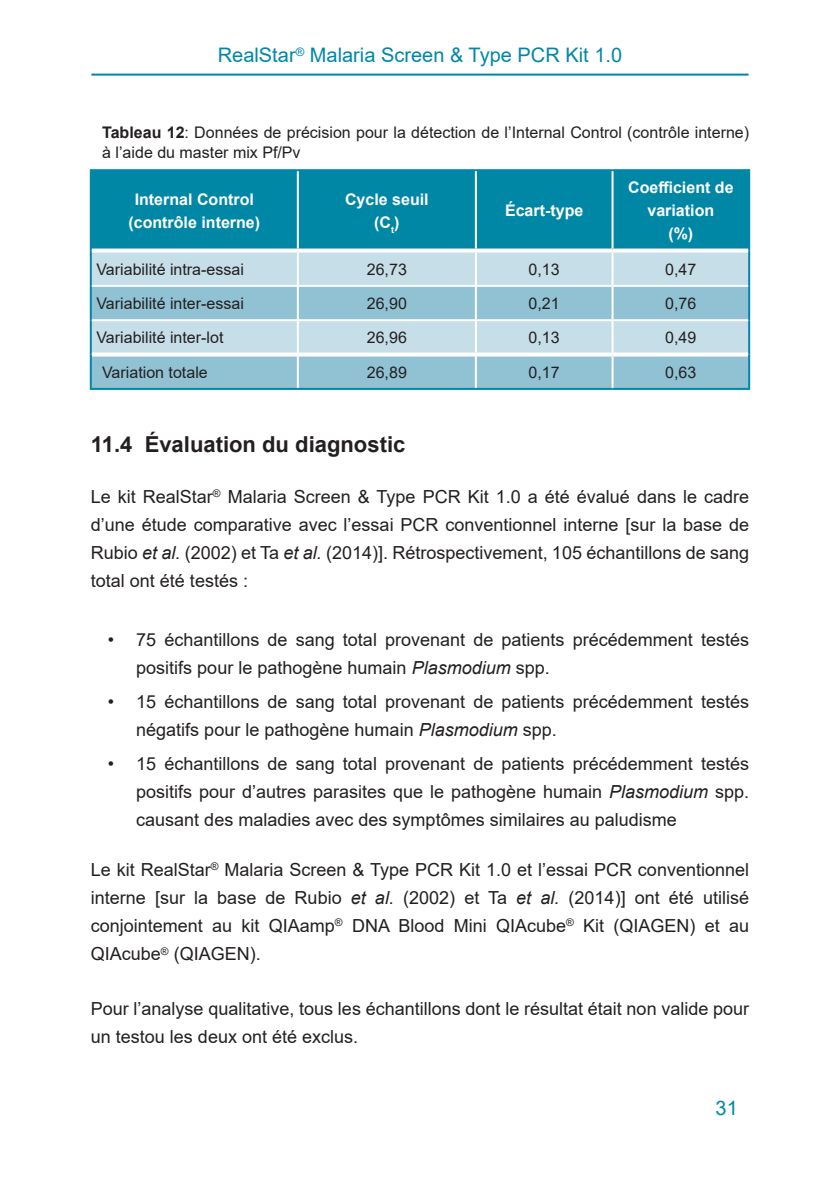
<style>
.page{position:relative;width:840px;height:1191px;background:#fff}
.page>*{position:absolute;margin:0;border:0;box-sizing:border-box;transform-origin:0 0}
.Level_2{font:700 22px "Arial";color:#231f20}
.Seitenkopf{font:20px "Arial";color:#0087a6}
.Mengentext{font:18px/28px "Arial";color:#231f20;text-align:justify}
.Titel{font:16px/20px "Arial";color:#231f20}
.Kopfzeile{font:700 16px/23px "Arial";color:#fff;text-align:center}
.Mengentext_links{font:16px "Arial";color:#231f20}
.Mengentext_zentriert{font:16px "Arial";color:#231f20}
.s1{font-weight:700}
.s2{font-style:italic}
</style>
<div class="page">
<hr style="left:91px;top:74px;width:657px;height:2px;background:#0087a6">
<div style="left:92px;top:171px;width:655px;height:77px;background:#0087a6"></div>
<div style="left:92px;top:252px;width:655px;height:100px;background:#c6dee8"></div>
<div style="left:92px;top:287px;width:655px;height:32px;background:#91c2d4"></div>
<div style="left:92px;top:356px;width:655px;height:32px;background:#91c2d4"></div>
<hr style="left:90px;top:250px;width:2px;height:36px;background:#0087a6">
<hr style="left:747px;top:250px;width:2px;height:36px;background:#0087a6">
<hr style="left:90px;top:286px;width:2px;height:34px;background:#0087a6">
<hr style="left:747px;top:286px;width:2px;height:34px;background:#0087a6">
<hr style="left:90px;top:320px;width:2px;height:34px;background:#0087a6">
<hr style="left:747px;top:320px;width:2px;height:34px;background:#0087a6">
<hr style="left:297px;top:252px;width:2px;height:33px;background:#fff">
<hr style="left:474px;top:252px;width:2px;height:33px;background:#fff">
<hr style="left:611px;top:252px;width:2px;height:33px;background:#fff">
<hr style="left:92px;top:285px;width:206px;height:2px;background:#fff">
<hr style="left:298px;top:285px;width:177px;height:2px;background:#fff">
<hr style="left:297px;top:287px;width:2px;height:32px;background:#fff">
<hr style="left:475px;top:285px;width:137px;height:2px;background:#fff">
<hr style="left:474px;top:287px;width:2px;height:32px;background:#fff">
<hr style="left:612px;top:285px;width:135px;height:2px;background:#fff">
<hr style="left:611px;top:287px;width:2px;height:32px;background:#fff">
<hr style="left:92px;top:319px;width:206px;height:2px;background:#fff">
<hr style="left:298px;top:319px;width:177px;height:2px;background:#fff">
<hr style="left:297px;top:321px;width:2px;height:31px;background:#fff">
<hr style="left:475px;top:319px;width:137px;height:2px;background:#fff">
<hr style="left:474px;top:321px;width:2px;height:31px;background:#fff">
<hr style="left:612px;top:319px;width:135px;height:2px;background:#fff">
<hr style="left:611px;top:321px;width:2px;height:31px;background:#fff">
<hr style="left:90px;top:169px;width:208px;height:2px;background:#0087a6">
<hr style="left:90px;top:171px;width:2px;height:79px;background:#0087a6">
<svg style="left:92px;top:248px;width:206px;height:3px"></svg>
<hr style="left:298px;top:169px;width:177px;height:2px;background:#0087a6">
<hr style="left:297px;top:171px;width:2px;height:77px;background:#fff">
<svg style="left:298px;top:248px;width:177px;height:1px"></svg>
<hr style="left:475px;top:169px;width:137px;height:2px;background:#0087a6">
<hr style="left:474px;top:171px;width:2px;height:77px;background:#fff">
<svg style="left:475px;top:248px;width:137px;height:2px"></svg>
<hr style="left:612px;top:169px;width:137px;height:2px;background:#0087a6">
<hr style="left:747px;top:171px;width:2px;height:79px;background:#0087a6">
<hr style="left:611px;top:171px;width:2px;height:77px;background:#fff">
<svg style="left:612px;top:248px;width:135px;height:4px"></svg>
<svg style="left:92px;top:352px;width:206px;height:4px"></svg>
<hr style="left:90px;top:354px;width:2px;height:34px;background:#0087a6">
<hr style="left:90px;top:388px;width:208px;height:2px;background:#0087a6">
<svg style="left:298px;top:352px;width:177px;height:1px"></svg>
<hr style="left:297px;top:356px;width:2px;height:32px;background:#fff">
<hr style="left:298px;top:388px;width:177px;height:2px;background:#0087a6">
<svg style="left:475px;top:352px;width:137px;height:1px"></svg>
<hr style="left:474px;top:356px;width:2px;height:32px;background:#fff">
<hr style="left:475px;top:388px;width:137px;height:2px;background:#0087a6">
<svg style="left:612px;top:352px;width:135px;height:4px"></svg>
<hr style="left:611px;top:356px;width:2px;height:32px;background:#fff">
<hr style="left:747px;top:354px;width:2px;height:34px;background:#0087a6">
<hr style="left:612px;top:388px;width:137px;height:2px;background:#0087a6">
<p class="Seitenkopf" style="left:218px;top:41px;width:405px">RealStar<sup>®</sup> Malaria Screen &amp; Type PCR Kit 1.0</p>
<p class="Titel" style="left:102px;top:122px;width:648px"><span class="s1">Tableau 12</span>: Données de précision pour la détection de l’Internal Control (contrôle interne) à l’aide du master mix Pf/Pv</p>
<p class="Kopfzeile" style="left:128px;top:188px;width:133px">Internal Control (contrôle interne)</p>
<p class="Kopfzeile" style="left:345px;top:188px;width:85px">Cycle seuil</p>
<p class="Kopfzeile" style="left:627px;top:176px;width:107px">Coefficient de variation</p>
<p class="Kopfzeile" style="left:668px;top:222px;width:26px">(%)</p>
<p class="Kopfzeile" style="left:504px;top:199px;width:80px">Écart-type</p>
<p class="Kopfzeile" style="left:374px;top:211px;width:27px">(C<sub>t</sub>)</p>
<p class="Mengentext_links" style="left:96px;top:258px;width:149px">Variabilité intra-essai</p>
<p class="Mengentext_zentriert" style="left:366px;top:258px;width:42px">26,73</p>
<p class="Mengentext_zentriert" style="left:528px;top:258px;width:33px">0,13</p>
<p class="Mengentext_zentriert" style="left:665px;top:258px;width:33px">0,47</p>
<p class="Mengentext_links" style="left:96px;top:292px;width:149px">Variabilité inter-essai</p>
<p class="Mengentext_zentriert" style="left:366px;top:292px;width:42px">26,90</p>
<p class="Mengentext_zentriert" style="left:528px;top:292px;width:33px">0,21</p>
<p class="Mengentext_zentriert" style="left:665px;top:292px;width:33px">0,76</p>
<p class="Mengentext_links" style="left:96px;top:326px;width:128px">Variabilité inter-lot</p>
<p class="Mengentext_zentriert" style="left:366px;top:326px;width:42px">26,96</p>
<p class="Mengentext_zentriert" style="left:528px;top:326px;width:33px">0,13</p>
<p class="Mengentext_zentriert" style="left:665px;top:326px;width:33px">0,49</p>
<p class="Mengentext_links" style="left:102px;top:361px;width:107px">Variation totale</p>
<p class="Mengentext_zentriert" style="left:366px;top:361px;width:42px">26,89</p>
<p class="Mengentext_zentriert" style="left:528px;top:361px;width:33px">0,17</p>
<p class="Mengentext_zentriert" style="left:665px;top:361px;width:33px">0,63</p>
<p class="Level_2" style="left:91px;top:429px;width:316px">11.4 Évaluation du diagnostic</p>
<p class="Mengentext" style="left:91px;top:482px;width:659px">Le kit RealStar<sup>®</sup> Malaria Screen &amp; Type PCR Kit 1.0 a été évalué dans le cadre d’une étude comparative avec l’essai PCR conventionnel interne [sur la base de Rubio <span class="s2">et al.</span> (2002) et Ta <span class="s2">et al.</span> (2014)]. Rétrospectivement, 105 échantillons de sang total ont été testés :</p>
<p class="Mengentext" style="left:136px;top:626px;width:614px;text-indent:-28px">• 75 échantillons de sang total provenant de patients précédemment testés positifs pour le pathogène humain <span class="s2">Plasmodium</span> spp.</p>
<p class="Mengentext" style="left:136px;top:687px;width:614px;text-indent:-28px">• 15 échantillons de sang total provenant de patients précédemment testés négatifs pour le pathogène humain <span class="s2">Plasmodium</span> spp.</p>
<p class="Mengentext" style="left:136px;top:749px;width:614px;text-indent:-28px">• 15 échantillons de sang total provenant de patients précédemment testés positifs pour d’autres parasites que le pathogène humain <span class="s2">Plasmodium</span> spp. causant des maladies avec des symptômes similaires au paludisme</p>
<p class="Mengentext" style="left:91px;top:856px;width:659px">Le kit RealStar<sup>®</sup> Malaria Screen &amp; Type PCR Kit 1.0 et l’essai PCR conventionnel interne [sur la base de Rubio <span class="s2">et al.</span> (2002) et Ta <span class="s2">et al.</span> (2014)] ont été utilisé conjointement au kit QIAamp<sup>®</sup> DNA Blood Mini QIAcube<sup>®</sup> Kit (QIAGEN) et au QIAcube<sup>®</sup> (QIAGEN).</p>
<p class="Mengentext" style="left:91px;top:994px;width:659px">Pour l’analyse qualitative, tous les échantillons dont le résultat était non valide pour un testou les deux ont été exclus.</p>
<p class="Seitenkopf" style="left:715px;top:1094px;width:24px">31</p>
</div>
